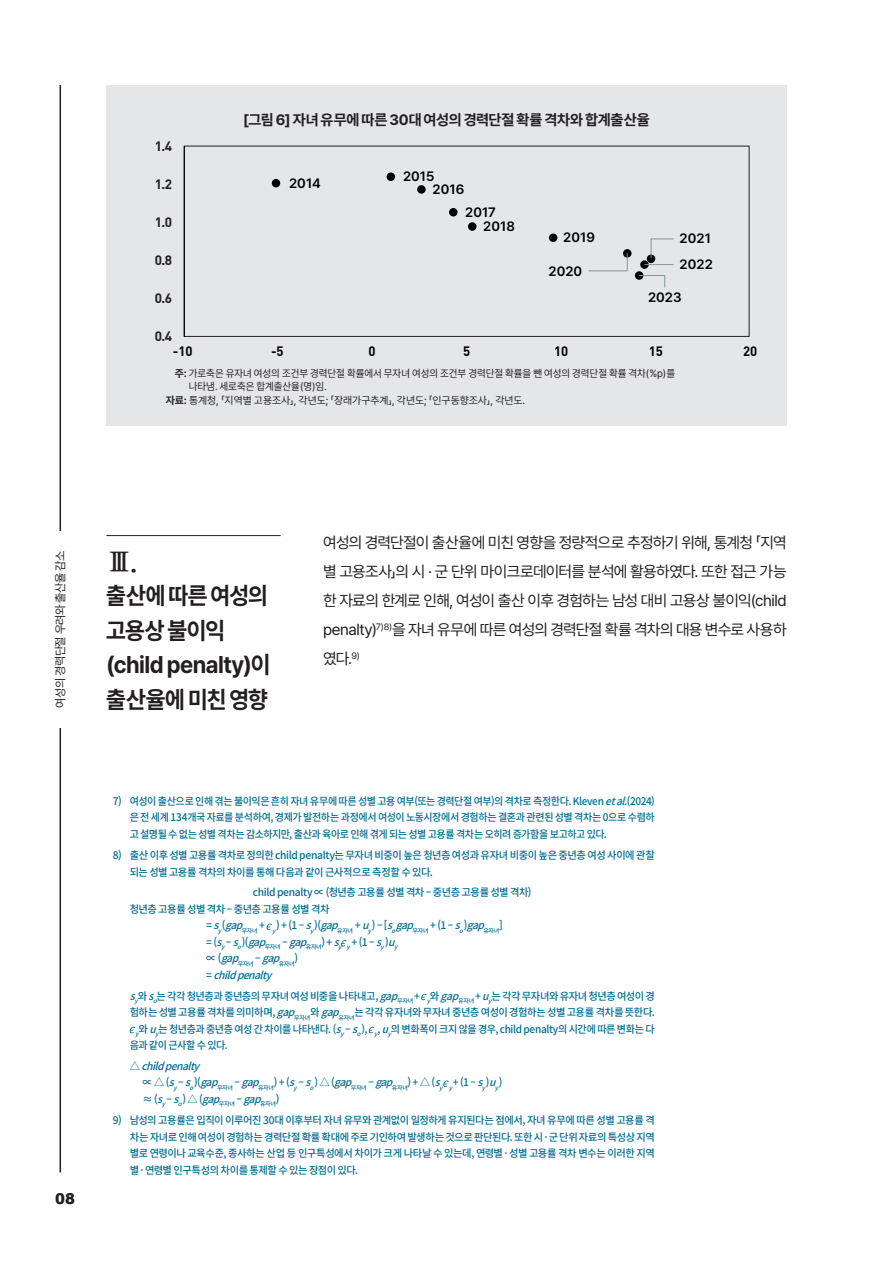
<style>
.page{position:relative;width:893px;height:1263px;background:#fff}
.page>*{position:absolute;margin:0;border:0;box-sizing:border-box;transform-origin:0 0}
.t1{font:700 27px "Nanum Myeongjo OTF Extra";color:#231f20}
.t2{font:700 24px/34.5px "Pretendard";letter-spacing:-.025em;color:#231f20;scale:.95 1}
.t3{font:15.75px/29px "Pretendard";letter-spacing:-.035em;color:#231f20;text-align:justify}
.t4{font:700 15px "Pretendard";letter-spacing:-.01em;color:#231f20}
.t5{font:900 15px "Arial";color:#231f20}
.t6{font:600 13.5px/12.8px "Pretendard";letter-spacing:.005em;color:#000001}
.t7{font:700 13.5px "DIN Pro";color:#231f20}
.t8{font:700 13.5px "DIN Pro";letter-spacing:-.01em;color:#000001}
.t9{font:12px "Pretendard";letter-spacing:-.05em;color:#231f20}
.t10{font:500 10.5px/16.5px "Noto Sans CJ Kkr";letter-spacing:-.045em;color:#016c92;text-align:justify}
.t11{font:italic 500 10.5px/16.5px "Noto Sans CJ Kkr";color:#016c92}
.t12{font:10.5px "Pretendard";color:#231f20;scale:.96 1}
.t13{font:10.5px "Pretendard";color:#231f20}
.t14{font:500 10.5px "Noto Sans CJ Kkr";letter-spacing:-.045em;color:#016c92;scale:.96 1}
.s1{font-weight:700}
.s2{font-style:italic}
.s3{font-style:normal}
</style>
<div class="page">
<hr style="left:60px;top:85px;width:1px;height:1087px;background:#231f20">
<div style="left:43px;top:531px;width:35px;height:196px;background:#fff"></div>
<div style="left:106px;top:85px;width:681px;height:340px;background:#e5e6e8"></div>
<div style="left:184px;top:146px;width:565px;height:191px;border:1px solid #231f20"></div>
<hr style="left:184px;top:146px;width:1px;height:190px;background:#000001">
<div style="left:272px;top:179px;width:8px;height:8px;background:#000001;border-radius:50%"></div>
<div style="left:387px;top:172px;width:8px;height:9px;background:#000001;border-radius:50%"></div>
<div style="left:417px;top:185px;width:9px;height:9px;background:#000001;border-radius:50%"></div>
<div style="left:449px;top:208px;width:8px;height:8px;background:#000001;border-radius:50%"></div>
<div style="left:468px;top:222px;width:8px;height:9px;background:#000001;border-radius:50%"></div>
<div style="left:549px;top:234px;width:8px;height:8px;background:#000001;border-radius:50%"></div>
<div style="left:623px;top:249px;width:8px;height:9px;background:#000001;border-radius:50%"></div>
<div style="left:647px;top:255px;width:8px;height:8px;background:#000001;border-radius:50%"></div>
<svg style="left:640px;top:260px;width:9px;height:9px"></svg>
<div style="left:635px;top:271px;width:8px;height:9px;background:#000001;border-radius:50%"></div>
<svg style="left:588px;top:253px;width:40px;height:19px"></svg>
<svg style="left:650px;top:238px;width:24px;height:21px"></svg>
<hr style="left:644px;top:264px;width:30px;height:1px;background:#85959e">
<svg style="left:638px;top:275px;width:28px;height:13px"></svg>
<svg style="left:266px;top:923px;width:6px;height:7px"></svg>
<svg style="left:341px;top:940px;width:6px;height:6px"></svg>
<svg style="left:421px;top:994px;width:6px;height:6px"></svg>
<svg style="left:129px;top:1027px;width:6px;height:6px"></svg>
<svg style="left:368px;top:1027px;width:6px;height:6px"></svg>
<svg style="left:443px;top:1080px;width:6px;height:7px"></svg>
<hr style="left:106px;top:535px;width:175px;height:1px;background:#231f20">
<p class="t7" style="left:155px;top:136px;width:19px">1.4</p>
<p class="t7" style="left:155px;top:175px;width:19px">1.2</p>
<p class="t7" style="left:155px;top:213px;width:19px">1.0</p>
<p class="t7" style="left:155px;top:251px;width:19px">0.8</p>
<p class="t7" style="left:155px;top:289px;width:19px">0.6</p>
<p class="t7" style="left:155px;top:327px;width:19px">0.4</p>
<h3 class="t4" style="left:243px;top:108px;width:408px">[그림 6] 자녀 유무에 따른 30대 여성의 경력단절 확률 격차와 합계출산율</h3>
<p class="t6" style="left:289px;top:177px;width:33px">2014</p>
<p class="t6" style="left:433px;top:169px;width:33px;text-indent:-30px">2015<br>2016</p>
<p class="t6" style="left:483px;top:204px;width:33px;line-height:14.1px;text-indent:-18px">2017<br>2018</p>
<p class="t6" style="left:563px;top:230px;width:33px">2019</p>
<p class="t6" style="left:548px;top:264px;width:35px">2020</p>
<p class="t6" style="left:680px;top:225px;width:35px;line-height:25.7px">2021<br>2022</p>
<p class="t6" style="left:648px;top:291px;width:35px">2023</p>
<p class="t8" style="left:173px;top:342px;width:21px">-10</p>
<p class="t8" style="left:271px;top:342px;width:14px">-5</p>
<p class="t8" style="left:368px;top:342px;width:9px">0</p>
<p class="t8" style="left:463px;top:342px;width:9px">5</p>
<p class="t8" style="left:554px;top:342px;width:16px">10</p>
<p class="t8" style="left:649px;top:342px;width:16px">15</p>
<p class="t8" style="left:743px;top:342px;width:16px">20</p>
<p class="t12" style="left:175px;top:365px;width:523px"><span class="s1">주:</span> 가로축은 유자녀 여성의 조건부 경력단절 확률에서 무자녀 여성의 조건부 경력단절 확률을 뺀 여성의 경력단절 확률 격차(%p)를</p>
<p class="t12" style="left:189px;top:379px;width:145px">나타냄. 세로축은 합계출산율(명)임.</p>
<p class="t13" style="left:166px;top:392px;width:361px"><span class="s1">자료:</span> 통계청, 「지역별 고용조사」, 각년도; 「장래가구추계」, 각년도; 「인구동향조사」, 각년도.</p>
<p class="t9" style="left:52px;top:707px;width:158px;rotate:-90deg">여성의 경력단절 우려와 출산율 감소</p>
<h1 class="t1" style="left:106px;top:545px;width:33px">Ⅲ.</h1>
<h2 class="t2" style="left:106px;top:578px;width:174px">출산에 따른 여성의 고용상 불이익 (child penalty)이 출산율에 미친 영향</h2>
<h3 class="t3" style="left:323px;top:528px;width:465px">여성의 경력단절이 출산율에 미친 영향을 정량적으로 추정하기 위해, 통계청 「지역 별 고용조사」의 시 · 군 단위 마이크로데이터를 분석에 활용하였다. 또한 접근 가능 한 자료의 한계로 인해, 여성이 출산 이후 경험하는 남성 대비 고용상 불이익(child penalty)<sup>7)8)</sup>을 자녀 유무에 따른 여성의 경력단절 확률 격차의 대용 변수로 사용하 였다.<sup>9)</sup></h3>
<h3 class="t5" style="left:55px;top:1187px;width:21px">08</h3>
<p class="t10" style="left:130px;top:793px;width:527px;text-indent:-17px">7) 여성이 출산으로 인해 겪는 불이익은 흔히 자녀 유무에 따른 성별 고용 여부(또는 경력단절 여부)의 격차로 측정한다. Kleven <span class="s2">etal.</span>(2024) 은 전 세계 134개국 자료를 분석하여, 경제가 발전하는 과정에서 여성이 노동시장에서 경험하는 결혼과 관련된 성별 격차는 0으로 수렴하 고 설명될 수 없는 성별 격차는 감소하지만, 출산과 육아로 인해 겪게 되는 성별 고용률 격차는 오히려 증가함을 보고하고 있다.</p>
<p class="t10" style="left:130px;top:847px;width:527px;text-indent:-17px">8) 출산 이후 성별 고용률 격차로 정의한 child penalty는 무자녀 비중이 높은 청년층 여성과 유자녀 비중이 높은 중년층 여성 사이에 관찰 되는 성별 고용률 격차의 차이를 통해 다음과 같이 근사적으로 측정할 수 있다.</p>
<p class="t10" style="left:253px;top:884px;width:280px">child penalty ∝ (청년층 고용률 성별 격차 – 중년층 고용률 성별 격차)</p>
<p class="t10" style="left:130px;top:901px;width:201px">청년층 고용률 성별 격차 – 중년층 고용률 성별 격차</p>
<p class="t10" style="left:206px;top:917px;width:298px">= <span class="s2">s</span><sub>y</sub>( <span class="s2">gap</span><sub>무</sub> <sub>자</sub> <sub>녀</sub> + <sub>y</sub>) + ( 1 – <span class="s2">s</span><sub>y</sub>) ( <span class="s2">gap</span><sub>유</sub> <sub>자</sub> <sub>녀</sub> + <span class="s2">u</span><sub>y</sub>) – [ <span class="s2">s</span><sub>o</sub><span class="s2">gap</span><sub>무</sub> <sub>자</sub> <sub>녀</sub> + ( 1 – <span class="s2">s</span><sub>o</sub>) <span class="s2">gap</span><sub>유</sub> <sub>자</sub> <sub>녀</sub> ]</p>
<p class="t10" style="left:206px;top:934px;width:198px">= ( <span class="s2">s</span><sub>y</sub>– <span class="s2">s</span><sub>o</sub>) ( <span class="s2">gap</span><sub>무</sub> <sub>자</sub> <sub>녀</sub> – <span class="s2">gap</span><sub>유</sub> <sub>자</sub> <sub>녀</sub> ) + <span class="s2">s</span><sub>y</sub> <sub>y</sub>+ ( 1 – <span class="s2">s</span><sub>y</sub>) <span class="s2">u</span><sub>y</sub></p>
<p class="t11" style="left:206px;top:950px;width:93px"><span class="s3">∝ (</span> gap<sub>무</sub> <sub>자</sub> <sub>녀</sub> <span class="s3">–</span> gap<sub>유</sub> <sub>자</sub> <sub>녀</sub> <span class="s3">)</span></p>
<p class="t11" style="left:206px;top:967px;width:75px"><span class="s3">=</span> childpenalty</p>
<p class="t10" style="left:130px;top:988px;width:527px"><span class="s2">s</span><sub>y</sub>와 <span class="s2">s</span><sub>o</sub>는 각각 청년층과 중년층의 무자녀 여성 비중을 나타내고, <span class="s2">gap</span><sub>무자녀</sub> + <sub>y</sub>와 <span class="s2">gap</span><sub>유자녀</sub> + <span class="s2">u</span><sub>y</sub>는 각각 무자녀와 유자녀 청년층 여성이 경</p>
<p class="t10" style="left:130px;top:1004px;width:527px">험하는 성별 고용률 격차를 의미하며, <span class="s2">gap</span><sub>무자녀</sub>와 <span class="s2">gap</span><sub>유자녀</sub>는 각각 유자녀와 무자녀 중년층 여성이 경험하는 성별 고용률 격차를 뜻한다.</p>
<p class="t10" style="left:135px;top:1021px;width:521px"><sub>y</sub>와 <span class="s2">u</span><sub>y</sub>는 청년층과 중년층 여성 간 차이를 나타낸다. (<span class="s2">s</span><sub>y</sub>– <span class="s2">s</span><sub>o</sub>), <sub>y</sub>, <span class="s2">u</span><sub>y</sub>의 변화폭이 크지 않을 경우, child penalty의 시간에 따른 변화는 다</p>
<p class="t14" style="left:130px;top:1039px;width:104px">음과 같이 근사할 수 있다.</p>
<p class="t11" style="left:142px;top:1058px;width:362px;text-indent:-13px"><span class="s3">△</span> childpenalty<br><span class="s3">∝ △ (</span> s<sub>y</sub><span class="s3">–</span> s<sub>o</sub><span class="s3">) (</span> gap<sub>무</sub> <sub>자</sub> <sub>녀</sub> <span class="s3">–</span> gap<sub>유</sub> <sub>자</sub> <sub>녀</sub> <span class="s3">) + (</span> s<sub>y</sub><span class="s3">–</span> s<sub>o</sub><span class="s3">) △ (</span> gap<sub>무</sub> <sub>자</sub> <sub>녀</sub> <span class="s3">–</span> gap<sub>유</sub> <sub>자</sub> <sub>녀</sub> <span class="s3">) + △ (</span> s<sub>y</sub> <sub>y</sub><span class="s3">+ ( 1 –</span> s<sub>y</sub><span class="s3">)</span> u<sub>y</sub><span class="s3">) ≈ (</span> s<sub>y</sub><span class="s3">–</span> s<sub>o</sub><span class="s3">) △ (</span> gap<sub>무</sub> <sub>자</sub> <sub>녀</sub> <span class="s3">–</span> gap<sub>유</sub> <sub>자</sub> <sub>녀</sub> <span class="s3">)</span></p>
<p class="t10" style="left:130px;top:1112px;width:527px;text-indent:-17px">9) 남성의 고용률은 입직이 이루어진 30대 이후부터 자녀 유무와 관계없이 일정하게 유지된다는 점에서, 자녀 유무에 따른 성별 고용률 격 차는 자녀로 인해 여성이 경험하는 경력단절 확률 확대에 주로 기인하여 발생하는 것으로 판단된다. 또한 시 · 군 단위 자료의 특성상 지역 별로 연령이나 교육수준, 종사하는 산업 등 인구특성에서 차이가 크게 나타날 수 있는데, 연령별 · 성별 고용률 격차 변수는 이러한 지역 별 · 연령별 인구특성의 차이를 통제할 수 있는 장점이 있다.</p>
</div>
